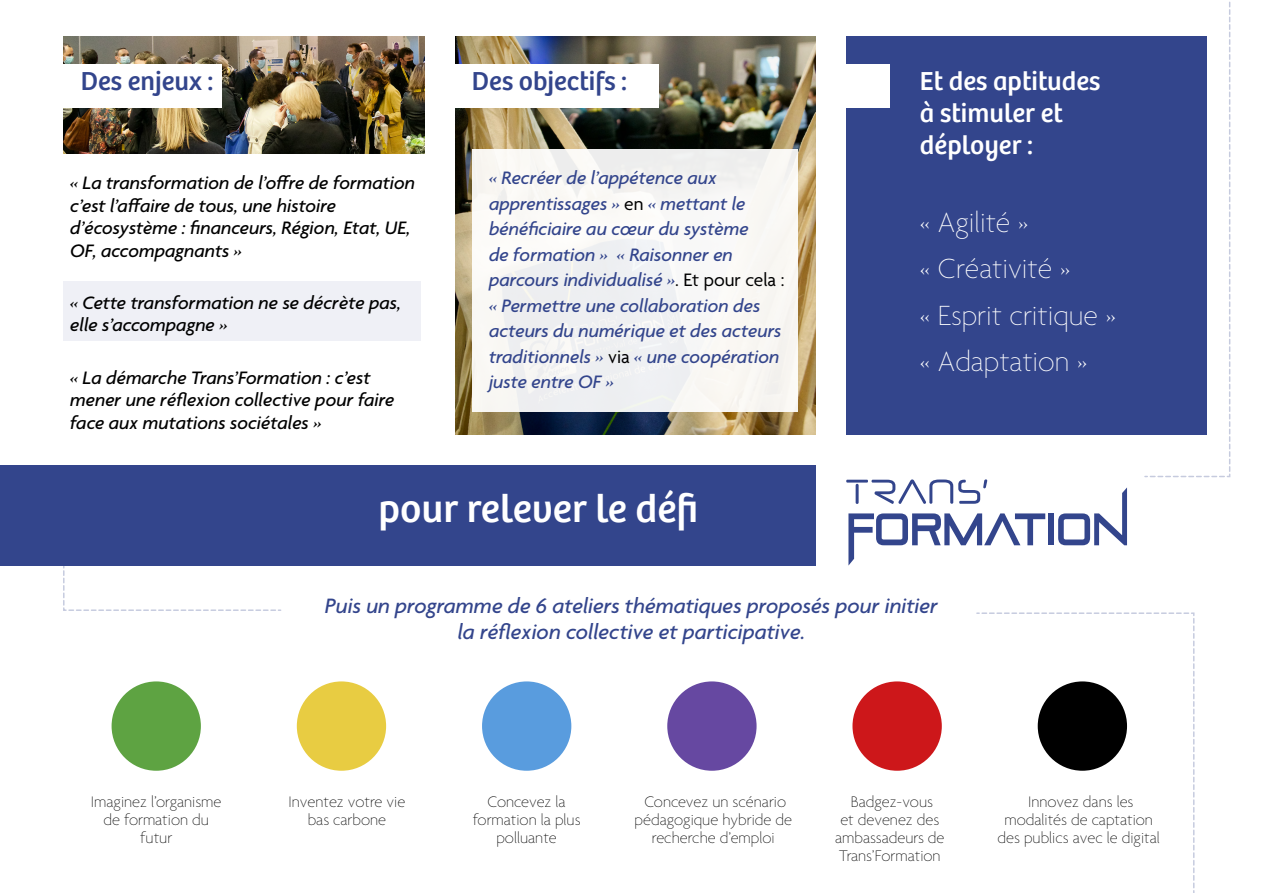
<style>
.page{position:relative;width:1263px;height:893px;background:#fff}
.page>*{position:absolute;margin:0;border:0;box-sizing:border-box;transform-origin:0 0}
.t1{font:40.5px "Bree";color:#fff}
.t2{font:100 30px/46.5px "Agenda";color:#fff}
.t3{font:27px/32.4px "Bree";color:#fff}
.t4{font:27px "Bree";color:#33458c}
.t5{font:italic 500 22.5px/25.5px "Agenda";color:#33458c;text-align:center}
.t6{font:italic 500 19.5px/22.5px "Agenda";color:#000}
.t7{font:italic 500 19.5px/25.5px "Agenda";color:#33458c}
.t8{font:100 16.5px/18px "Agenda";color:#000;text-align:center}
.s1{font-weight:400;font-style:normal;color:#000}
</style>
<div class="page">
<div style="left:846px;top:37px;width:361px;height:398px;background:#33458c"></div>
<img style="left:64px;top:37px;width:360px;height:117px">
<img style="left:455px;top:37px;width:361px;height:398px">
<div style="left:34px;top:64px;width:188px;height:44px;background:#fff"></div>
<div style="left:442px;top:64px;width:217px;height:44px;background:#fff"></div>
<div style="left:823px;top:64px;width:67px;height:44px;background:#fff"></div>
<div style="left:64px;top:281px;width:357px;height:60px;background:#eff0f6"></div>
<div style="left:472px;top:149px;width:325px;height:262px;background:#f8f6f3"></div>
<hr style="left:846px;top:480px;width:22px;height:3px;background:#33458c">
<hr style="left:856px;top:484px;width:3px;height:20px;background:#33458c;border-radius:2px">
<svg style="left:871px;top:479px;width:116px;height:25px"></svg>
<svg style="left:848px;top:513px;width:197px;height:53px"></svg>
<div style="left:1048px;top:513px;width:6px;height:32px;background:#33458c"></div>
<svg style="left:1058px;top:487px;width:69px;height:58px"></svg>
<svg style="left:1143px;top:1px;width:88px;height:477px"></svg>
<div style="left:0;top:465px;width:816px;height:101px;background:#33458c"></div>
<svg style="left:63px;top:566px;width:219px;height:45px"></svg>
<svg style="left:976px;top:612px;width:219px;height:281px"></svg>
<div style="left:112px;top:681px;width:89px;height:90px;background:#5ea342;border-radius:50%"></div>
<div style="left:482px;top:681px;width:89px;height:90px;background:#599cde;border-radius:50%"></div>
<div style="left:852px;top:681px;width:90px;height:90px;background:#cd171a;border-radius:50%"></div>
<div style="left:297px;top:681px;width:89px;height:90px;background:#e8cc42;border-radius:50%"></div>
<div style="left:667px;top:681px;width:89px;height:90px;background:#6648a1;border-radius:50%"></div>
<div style="left:1038px;top:681px;width:89px;height:90px;background:#000;border-radius:50%"></div>
<h3 class="t4" style="left:81px;top:60px;width:134px">Des enjeux :</h3>
<h3 class="t4" style="left:472px;top:60px;width:157px">Des objectifs :</h3>
<p class="t6" style="left:70px;top:172px;width:347px">« La transformation de l’offre de formation c’est l’affaire de tous, une histoire d’écosystème : financeurs, Région, Etat, UE, OF, accompagnants »</p>
<p class="t6" style="left:70px;top:291px;width:332px">« Cette transformation ne se décrète pas, elle s’accompagne »</p>
<p class="t6" style="left:70px;top:366px;width:326px">« La démarche Trans’Formation : c’est mener une réflexion collective pour faire face aux mutations sociétales »</p>
<p class="t7" style="left:489px;top:165px;width:297px">« Recréer de l’appétence aux apprentissages » <span class="s1">en</span> « mettant le bénéficiaire au cœur du système<br>de formation » « Raisonner en parcours individualisé »<span class="s1">. Et pour cela : </span>« Permettre une collaboration des acteurs du numérique et des acteurs traditionnels » <span class="s1">via</span> « une coopération juste entre OF »</p>
<h1 class="t1" style="left:378px;top:477px;width:321px">pour relever le défi</h1>
<h3 class="t3" style="left:920px;top:62px;width:182px">Et des aptitudes à stimuler et déployer :</h3>
<h2 class="t2" style="left:920px;top:201px;width:197px">« Agilité »<br>« Créativité »<br>« Esprit critique » « Adaptation »</h2>
<p class="t5" style="left:325px;top:593px;width:615px">Puis un programme de 6 ateliers thématiques proposés pour initier la réflexion collective et participative.</p>
<p class="t8" style="left:91px;top:794px;width:132px">Imaginez l’organisme de formation du futur</p>
<p class="t8" style="left:473px;top:794px;width:109px">Concevez la formation la plus polluante</p>
<p class="t8" style="left:835px;top:794px;width:111px">Badgez-vous<br>et devenez des ambassadeurs de<br>Trans’Formation</p>
<p class="t8" style="left:997px;top:794px;width:164px">Innovez dans les modalités de captation des publics avec le digital</p>
<p class="t8" style="left:635px;top:794px;width:159px">Concevez un scénario pédagogique hybride de recherche d’emploi</p>
<p class="t8" style="left:288px;top:794px;width:118px">Inventez votre vie bas carbone</p>
</div>
